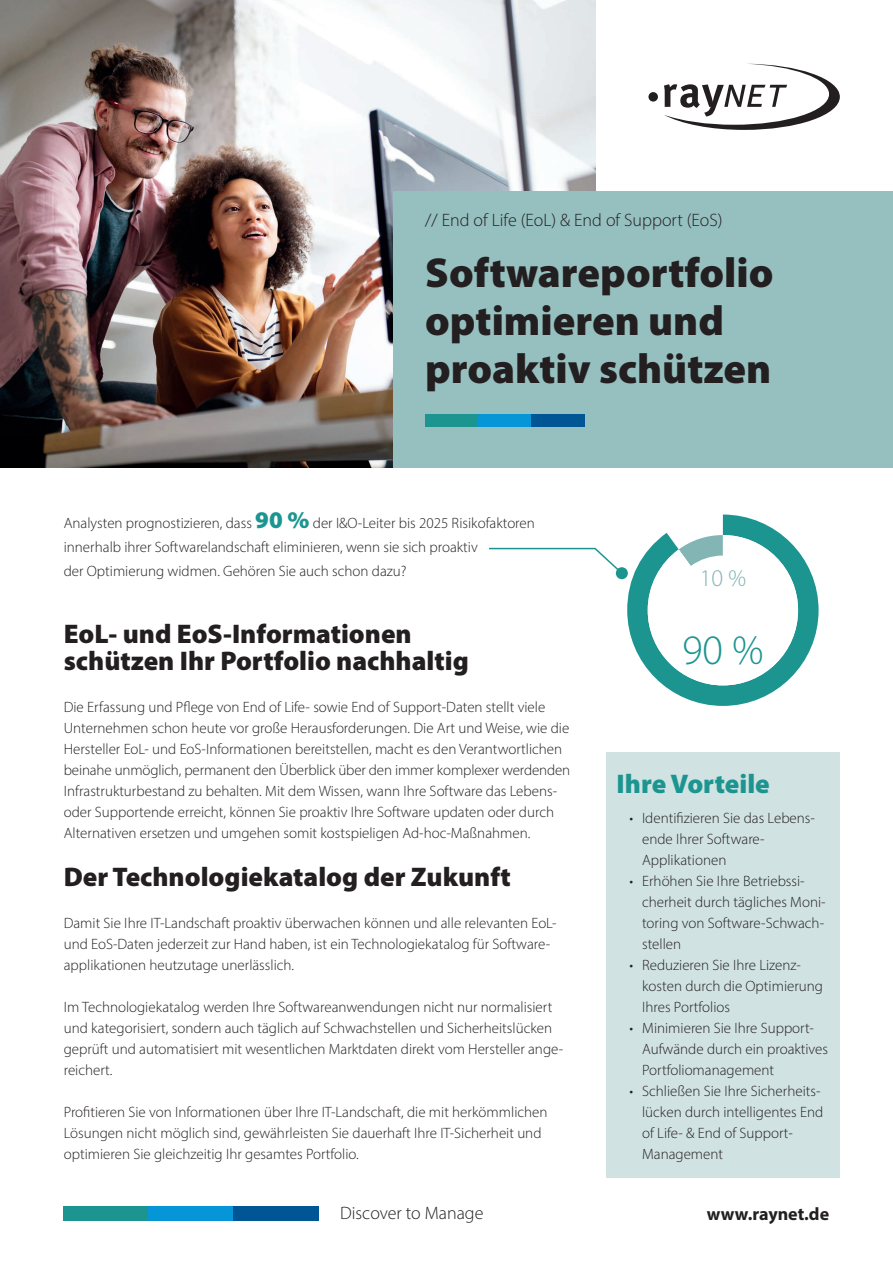
<style>
.page{position:relative;width:893px;height:1263px;background:#fff}
.page>*{position:absolute;margin:0;border:0;box-sizing:border-box;transform-origin:0 0}
.t1{font:900 42px/48px "Myriad Pro";color:#231f20}
.t2{font:300 42px "Myriad Pro";color:#1c9590}
.t3{font:900 27px/27px "Myriad Pro";color:#231f20}
.t4{font:900 27px "Myriad Pro";color:#1c9590}
.t5{font:300 24px "Myriad Pro";color:#82b5b4}
.t6{font:300 18px "Myriad Pro";color:#231f20}
.t7{font:700 18px "Myriad Pro";color:#231f20}
.t8{font:300 15px/21px "Myriad Pro";color:#231f20}
.s1{font-weight:900;font-size:24px;color:#1c9590}
</style>
<div class="page">
<div style="left:606px;top:753px;width:234px;height:425px;background:#d1e2e2"></div>
<img style="left:0;top:0;width:595px;height:468px">
<div style="left:393px;top:191px;width:500px;height:277px;background:#96bfbf"></div>
<svg style="left:664px;top:64px;width:176px;height:66px"></svg>
<div style="left:648px;top:92px;width:10px;height:10px;background:#231f20;border-radius:50%"></div>
<div style="left:64px;top:1205px;width:85px;height:15px;background:#1c9590"></div>
<div style="left:149px;top:1205px;width:85px;height:15px;background:#0696d7"></div>
<div style="left:234px;top:1205px;width:85px;height:15px;background:#005595"></div>
<div style="left:425px;top:415px;width:53px;height:12px;background:#1c9590"></div>
<div style="left:478px;top:415px;width:53px;height:12px;background:#0696d7"></div>
<div style="left:531px;top:415px;width:54px;height:12px;background:#005595"></div>
<svg style="left:489px;top:514px;width:330px;height:192px"></svg>
<p class="t6" style="left:425px;top:209px;width:299px">// End of Life (EoL) &amp; End of Support (EoS)</p>
<h1 class="t1" style="left:425px;top:247px;width:350px">Softwareportfolio optimieren und proaktiv schützen</h1>
<p class="t8" style="left:64px;top:511px;width:473px;line-height:24px">Analysten prognostizieren, dass <span class="s1">90 %</span> der I&amp;O-Leiter bis 2025 Risikofaktoren innerhalb ihrer Softwarelandschaft eliminieren, wenn sie sich proaktiv<br>der Optimierung widmen. Gehören Sie auch schon dazu?</p>
<h2 class="t3" style="left:64px;top:619px;width:406px">EoL- und EoS-Informationen schützen Ihr Portfolio nachhaltig</h2>
<p class="t8" style="left:64px;top:696px;width:508px">Die Erfassung und Pflege von End of Life- sowie End of Support-Daten stellt viele Unternehmen schon heute vor große Herausforderungen. Die Art und Weise, wie die Hersteller EoL- und EoS-Informationen bereitstellen, macht es den Verantwortlichen beinahe unmöglich, permanent den Überblick über den immer komplexer werdenden Infrastrukturbestand zu behalten. Mit dem Wissen, wann Ihre Software das Lebens&shy;oder Supportende erreicht, können Sie proaktiv Ihre Software updaten oder durch Alternativen ersetzen und umgehen somit kostspieligen Ad-hoc-Maßnahmen.</p>
<h2 class="t3" style="left:64px;top:862px;width:449px">Der Technologiekatalog der Zukunft</h2>
<p class="t8" style="left:64px;top:912px;width:494px">Damit Sie Ihre IT-Landschaft proaktiv überwachen können und alle relevanten EoL&shy;und EoS-Daten jederzeit zur Hand haben, ist ein Technologiekatalog für Software&shy;applikationen heutzutage unerlässlich.</p>
<p class="t8" style="left:64px;top:996px;width:501px">Im Technologiekatalog werden Ihre Softwareanwendungen nicht nur normalisiert und kategorisiert, sondern auch täglich auf Schwachstellen und Sicherheitslücken geprüft und automatisiert mit wesentlichen Marktdaten direkt vom Hersteller ange&shy;reichert.</p>
<p class="t8" style="left:64px;top:1101px;width:485px">Profitieren Sie von Informationen über Ihre IT-Landschaft, die mit herkömmlichen<br>Lösungen nicht möglich sind, gewährleisten Sie dauerhaft Ihre IT-Sicherheit und optimieren Sie gleichzeitig Ihr gesamtes Portfolio.</p>
<h3 class="t5" style="left:700px;top:563px;width:48px">10 %</h3>
<h1 class="t2" style="left:682px;top:625px;width:83px">90 %</h1>
<h2 class="t4" style="left:617px;top:766px;width:155px">Ihre Vorteile</h2>
<p class="t8" style="left:642px;top:807px;width:173px;text-indent:-13px">• Identifizieren Sie das Lebens&shy;ende Ihrer Software-<br>Applikationen</p>
<p class="t8" style="left:642px;top:870px;width:185px;text-indent:-13px">• Erhöhen Sie Ihre Betriebssi&shy;cherheit durch tägliches Moni&shy;toring von Software-Schwach&shy;stellen</p>
<p class="t8" style="left:642px;top:954px;width:182px;text-indent:-13px">• Reduzieren Sie Ihre Lizenz&shy;kosten durch die Optimierung<br>Ihres Portfolios</p>
<p class="t8" style="left:642px;top:1017px;width:188px;text-indent:-13px">• Minimieren Sie Ihre Support-<br>Aufwände durch ein proaktives<br>Portfoliomanagement</p>
<p class="t8" style="left:642px;top:1080px;width:183px;text-indent:-13px">• Schließen Sie Ihre Sicherheits&shy;lücken durch intelligentes End of Life- &amp; End of Support-<br>Management</p>
<p class="t6" style="left:340px;top:1202px;width:145px">Discover to Manage</p>
<p class="t7" style="left:707px;top:1203px;width:124px">www.raynet.de</p>
</div>
